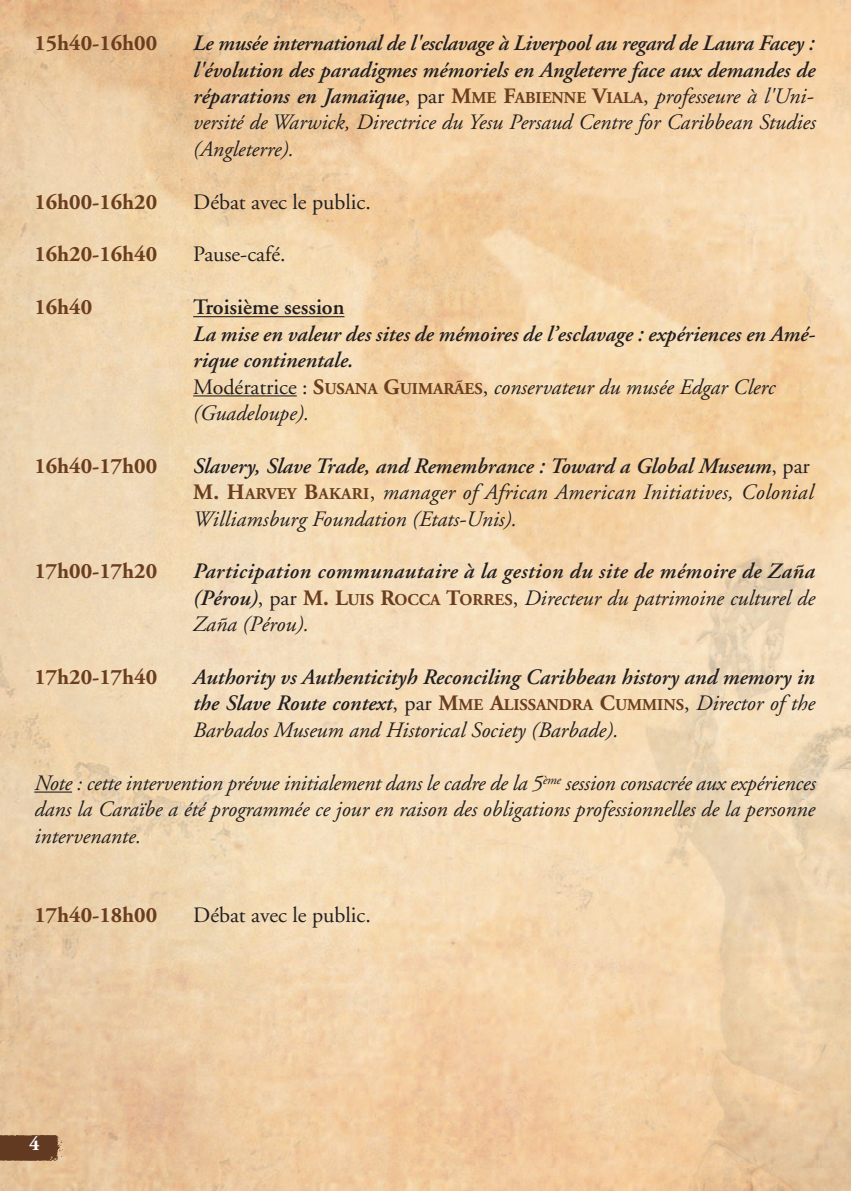
<style>
.page{position:relative;width:851px;height:1191px;background:#fff}
.page>*{position:absolute;margin:0;border:0;box-sizing:border-box;transform-origin:0 0}
.t1{font:italic 600 22px/26.4px "Adobe Garamond";color:#231f20}
.t2{font:italic 22px/26.4px "Adobe Garamond";color:#231f20}
.t3{font:700 22px "Adobe Garamond";color:#6a3d1e}
.t4{font:22px "Adobe Garamond";color:#231f20}
.t5{font:600 22px "Adobe Garamond";color:#231f20}
.t6{font:700 20px "Adobe Garamond";color:#fff}
.s1{font-weight:400;font-style:normal}
.s2{font-weight:700;font-style:normal;color:#6a3d1e}
.s3{font-weight:700;font-style:normal;font-size:16.4px;color:#6a3d1e}
.s4{font-weight:400}
.s5{font-weight:600}
.s6{font-style:normal}
</style>
<div class="page">
<img style="left:0;top:0;width:850px;height:1191px">
<svg style="left:0;top:1134px;width:62px;height:27px;background:#724a30"></svg>
<hr style="left:193px;top:316px;width:151px;height:1px;background:#231f20">
<hr style="left:193px;top:395px;width:104px;height:1px;background:#231f20">
<hr style="left:34px;top:791px;width:38px;height:1px;background:#231f20">
<p class="t3" style="left:34px;top:34px;width:124px">15h40-16h00</p>
<p class="t1" style="left:193px;top:32px;width:624px">Le musée international de l'esclavage à Liverpool au regard de Laura Facey : l'évolution des paradigmes mémoriels en Angleterre face aux demandes de réparations en Jamaïque<span class="s1">, par</span> <span class="s2">M</span><span class="s3">ME</span> <span class="s2">F</span><span class="s3">ABIENNE</span> <span class="s2">V</span><span class="s3">IALA</span><span class="s1">,</span> <span class="s4">professeure à l'Uni&shy;versité de Warwick, Directrice du Yesu Persaud Centre for Caribbean Studies (Angleterre).</span></p>
<p class="t3" style="left:34px;top:193px;width:124px">16h00-16h20</p>
<p class="t4" style="left:193px;top:193px;width:179px">Débat avec le public.</p>
<p class="t3" style="left:34px;top:246px;width:124px">16h20-16h40</p>
<p class="t4" style="left:193px;top:246px;width:94px">Pause-café.</p>
<p class="t3" style="left:34px;top:298px;width:59px">16h40</p>
<p class="t5" style="left:193px;top:298px;width:153px">Troisième session</p>
<p class="t1" style="left:193px;top:322px;width:622px">La mise en valeur des sites de mémoires de l’esclavage : expériences en Amé&shy;rique continentale.<br><span class="s1">Modératrice :</span> <span class="s2">S</span><span class="s3">USANA</span> <span class="s2">G</span><span class="s3">UIMARÃES</span><span class="s1">,</span> <span class="s4">conservateur du musée Edgar Clerc (Guadeloupe).</span></p>
<p class="t3" style="left:34px;top:457px;width:124px">16h40-17h00</p>
<p class="t2" style="left:193px;top:454px;width:621px"><span class="s5">Slavery, Slave Trade, and Remembrance : Toward a Global Museum</span><span class="s6">, par<br></span><span class="s2">M. H</span><span class="s3">ARVEY</span> <span class="s2">B</span><span class="s3">AKARI</span><span class="s6">,</span> manager of African American Initiatives, Colonial<br>Williamsburg Foundation (Etats-Unis).</p>
<p class="t3" style="left:34px;top:562px;width:124px">17h00-17h20</p>
<p class="t1" style="left:193px;top:560px;width:623px;text-align:justify">Participation communautaire à la gestion du site de mémoire de Zaña (Pérou)<span class="s1">, par</span> <span class="s2">M. L</span><span class="s3">UIS</span> <span class="s2">R</span><span class="s3">OCCA</span> <span class="s2">T</span><span class="s3">ORRES</span><span class="s1">,</span> <span class="s4">Directeur du patrimoine culturel de Zaña (Pérou).</span></p>
<p class="t3" style="left:34px;top:668px;width:124px">17h20-17h40</p>
<p class="t1" style="left:193px;top:666px;width:623px;text-align:justify">Authority vs Authenticityh Reconciling Caribbean history and memory in the Slave Route context<span class="s1">, par</span> <span class="s2">M</span><span class="s3">ME</span> <span class="s2">A</span><span class="s3">LISSANDRA</span> <span class="s2">C</span><span class="s3">UMMINS</span><span class="s1">,</span> <span class="s4">Director of the Barbados Museum and Historical Society (Barbade).</span></p>
<p class="t2" style="left:34px;top:771px;width:782px;text-align:justify">Note : cette intervention prévue initialement dans le cadre de la 5<sup>ème</sup> session consacrée aux expériences dans la Caraïbe a été programmée ce jour en raison des obligations professionnelles de la personne intervenante.</p>
<p class="t3" style="left:34px;top:906px;width:124px">17h40-18h00</p>
<p class="t4" style="left:193px;top:906px;width:179px">Débat avec le public.</p>
<p class="t6" style="left:29px;top:1136px;width:12px">4</p>
</div>
